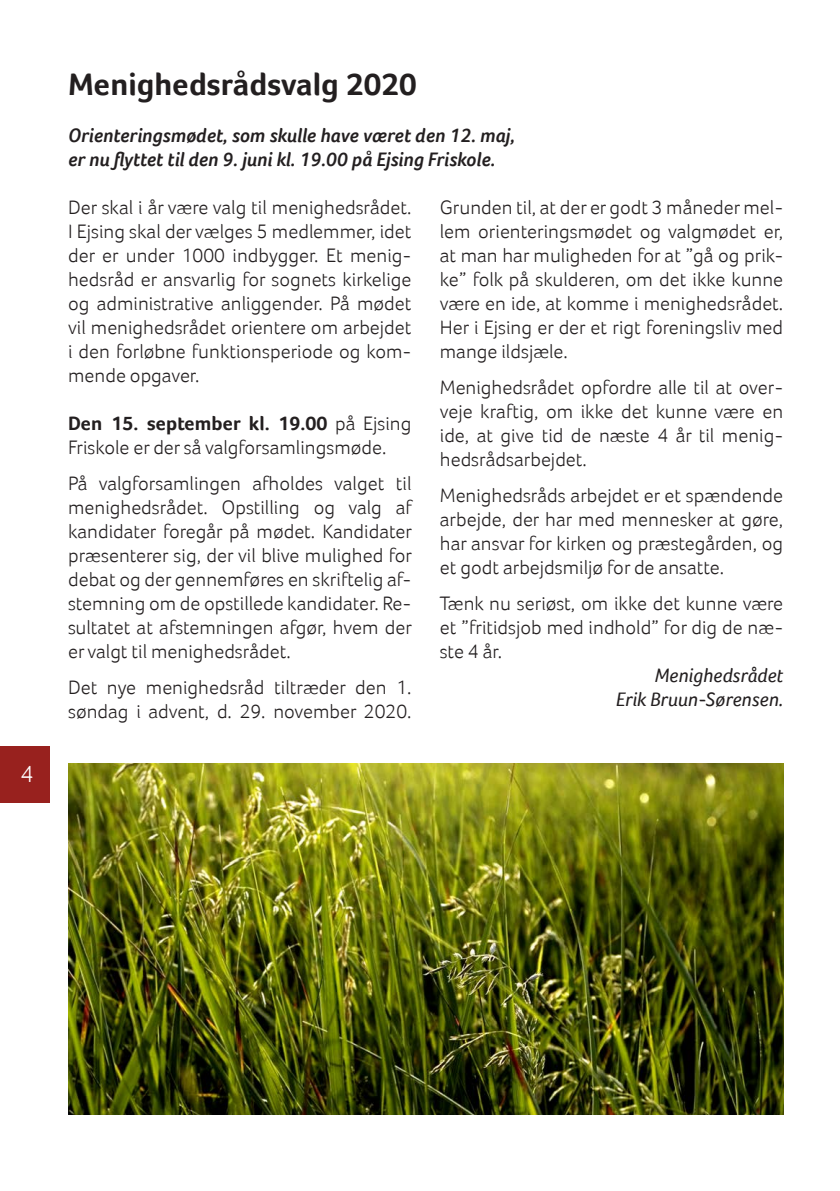
<style>
.page{position:relative;width:840px;height:1191px;background:#fff}
.page>*{position:absolute;margin:0;border:0;box-sizing:border-box;transform-origin:0 0}
.Overskrift{font:700 32px "Acer Foco";color:#231f20}
.t1{font:300 24px "Acer Foco";color:#fff}
.Brødtekst{font:300 20px/24px "Acer Foco";color:#231f20;text-align:justify}
.Manchet{font:italic 600 20px/24px "Acer Foco";color:#231f20}
.Brødtekst-2{font:italic 20px "Acer Foco";color:#231f20}
.s1{font-weight:700}
</style>
<div class="page">
<div style="left:0;top:746px;width:50px;height:56px;background:#98211e"></div>
<img style="left:68px;top:763px;width:714px;height:351px">
<p class="t1" style="left:21px;top:760px;width:14px">4</p>
<p class="Overskrift" style="left:68px;top:65px;width:350px">Menighedsrådsvalg 2020</p>
<p class="Manchet" style="left:68px;top:123px;width:448px">Orienteringsmødet, som skulle have været den 12. maj, er nu flyttet til den 9. juni kl. 19.00 på Ejsing Friskole.</p>
<p class="Brødtekst" style="left:68px;top:195px;width:344px">Der skal i år være valg til menighedsrådet.<br>I Ejsing skal der vælges 5 medlemmer, idet der er under 1000 indbygger. Et menig&shy;hedsråd er ansvarlig for sognets kirkelige og administrative anliggender. På mødet vil menighedsrådet orientere om arbejdet i den forløbne funktionsperiode og kom&shy;mende opgaver.</p>
<p class="Brødtekst" style="left:68px;top:411px;width:344px"><span class="s1">Den 15. september kl. 19.00</span> på Ejsing<br>Friskole er der så valgforsamlingsmøde.</p>
<p class="Brødtekst" style="left:68px;top:471px;width:345px">På valgforsamlingen afholdes valget til menighedsrådet. Opstilling og valg af kandidater foregår på mødet. Kandidater præsenterer sig, der vil blive mulighed for debat og der gennemføres en skriftelig af&shy;stemning om de opstillede kandidater. Re&shy;sultatet at afstemningen afgør, hvem der er valgt til menighedsrådet.</p>
<p class="Brødtekst" style="left:68px;top:675px;width:344px">Det nye menighedsråd tiltræder den 1. søndag i advent, d. 29. november 2020.</p>
<p class="Brødtekst" style="left:439px;top:195px;width:344px">Grunden til, at der er godt 3 måneder mel&shy;lem orienteringsmødet og valgmødet er, at man har muligheden for at ”gå og prik&shy;ke” folk på skulderen, om det ikke kunne være en ide, at komme i menighedsrådet.<br>Her i Ejsing er der et rigt foreningsliv med mange ildsjæle.</p>
<p class="Brødtekst" style="left:439px;top:375px;width:344px">Menighedsrådet opfordre alle til at over&shy;veje kraftig, om ikke det kunne være en ide, at give tid de næste 4 år til menig&shy;hedsrådsarbejdet.</p>
<p class="Brødtekst" style="left:439px;top:483px;width:344px">Menighedsråds arbejdet er et spændende arbejde, der har med mennesker at gøre, har ansvar for kirken og præstegården, og et godt arbejdsmiljø for de ansatte.</p>
<p class="Brødtekst" style="left:439px;top:591px;width:344px">Tænk nu seriøst, om ikke det kunne være et ”fritidsjob med indhold” for dig de næ&shy;ste 4 år.</p>
<p class="Brødtekst-2" style="left:654px;top:664px;width:130px">Menighedsrådet</p>
<p class="Brødtekst-2" style="left:615px;top:688px;width:169px">Erik Bruun-Sørensen.</p>
</div>
